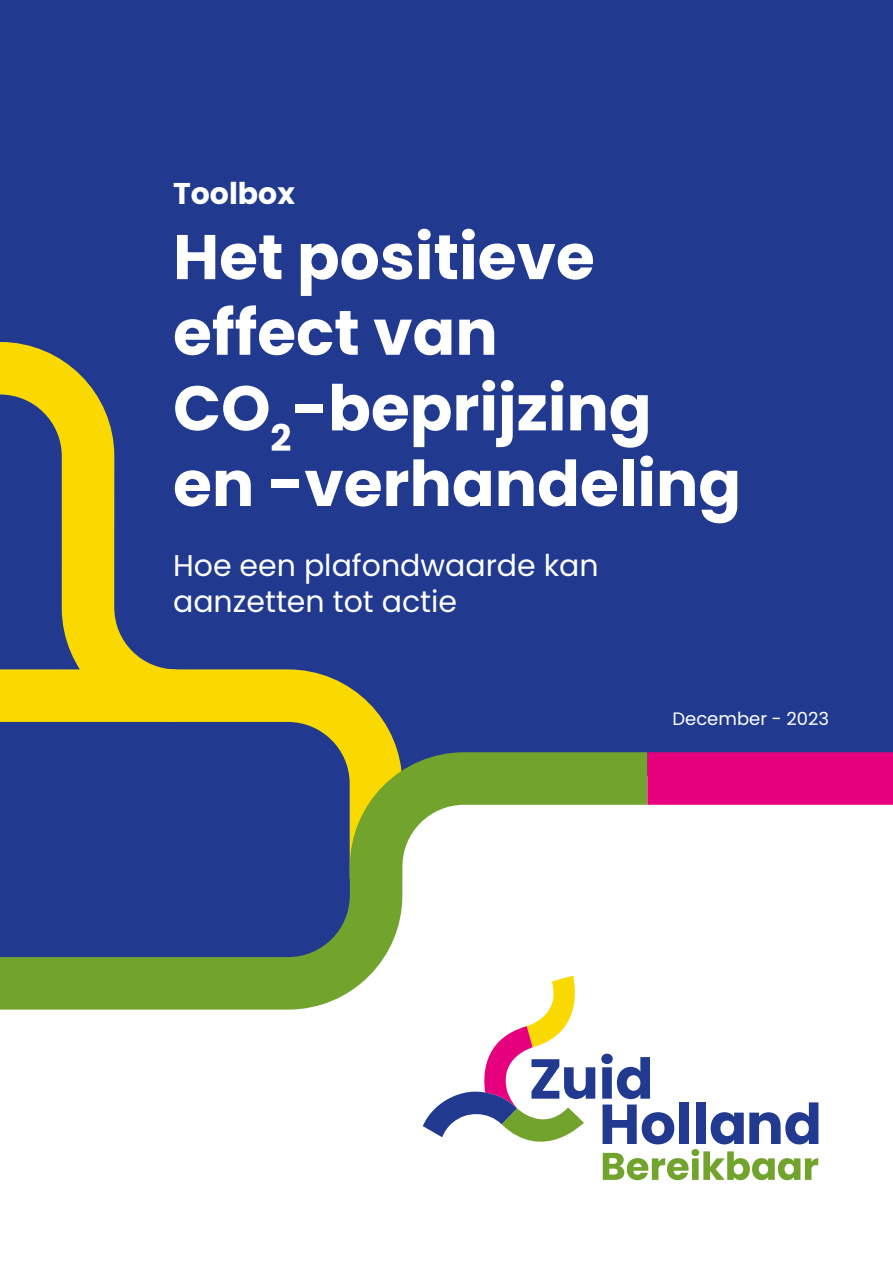
<style>
.page{position:relative;width:893px;height:1263px;background:#fff}
.page>*{position:absolute;margin:0;border:0;box-sizing:border-box;transform-origin:0 0}
.t1{font:700 63px/75.6px "Poppins";color:#fff}
.t2{font:30px/36px "Poppins";color:#fff}
.t3{font:700 30px "Poppins";color:#fff}
.t4{font:18px "Poppins";color:#fff}
</style>
<div class="page">
<div style="left:0;top:0;width:893px;height:752px;background:#213a8f"></div>
<svg style="left:229px;top:643px;width:199px;height:83px;background:#7c7d52"></svg>
<svg style="left:0;top:316px;width:229px;height:410px;background:#676e60"></svg>
<svg style="left:0;top:726px;width:700px;height:284px"></svg>
<div style="left:647px;top:752px;width:246px;height:53px;background:#e6007e"></div>
<svg style="left:601px;top:1054px;width:217px;height:126px"></svg>
<svg style="left:423px;top:976px;width:172px;height:166px"></svg>
<h1 class="t3" style="left:173px;top:176px;width:123px">Toolbox</h1>
<h1 class="t1" style="left:173px;top:220px;width:570px">Het positieve effect van<br>CO<sub>2</sub>-beprijzing en -verhandeling</h1>
<p class="t2" style="left:173px;top:547px;width:427px">Hoe een plafondwaarde kan aanzetten tot actie</p>
<p class="t4" style="left:672px;top:708px;width:158px">December - 2023</p>
</div>
